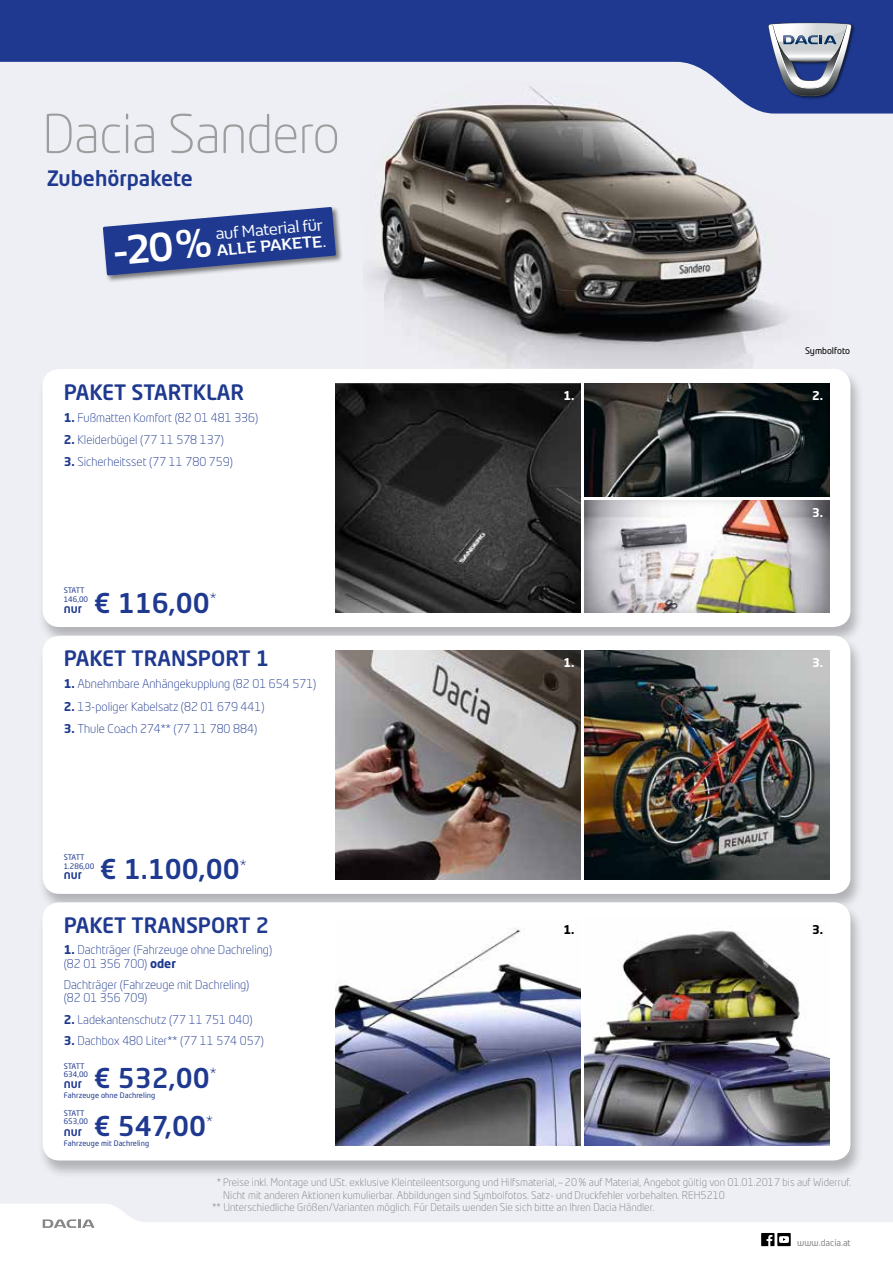
<style>
.page{position:relative;width:893px;height:1263px;background:#fff}
.page>*{position:absolute;margin:0;border:0;box-sizing:border-box;transform-origin:0 0}
.t1{font:300 52.5px "Neo Tech Dacia";letter-spacing:-.01em;color:#9c9d9d}
.t2{font:700 41.85px "Renault Life";color:#fff}
.t3{font:500 27px "Neo Tech Dacia";color:#1e398f}
.t4{font:500 21px "Neo Tech Dacia";color:#1e398f}
.t5{font:16.65px/16.6px "Renault Life";color:#fff}
.t6{font:300 12px/13.5px "Neo Tech Dacia";color:#1e398f}
.t7{font:500 12px "Neo Tech Dacia";color:#1e398f}
.t8{font:700 12px "Neo Tech Dacia";color:#fff}
.t9{font:700 12px "Neo Tech Dacia";color:#000}
.t10{font:300 10.5px "Neo Tech Dacia";letter-spacing:.005em;color:#878786}
.t11{font:9px "Neo Tech Dacia";color:#878786}
.t12{font:9px "Neo Tech Dacia";color:#000}
.t13{font:7.5px/8.2px "Neo Tech Dacia";letter-spacing:.01em;color:#1e398f}
.s1{font-weight:700}
</style>
<div class="page">
<div style="left:0;top:30px;width:893px;height:1233px;background:#eeeff4"></div>
<svg style="left:0;top:0;width:893px;height:114px;fill:#1e398f"></svg>
<img style="left:766px;top:21px;width:90px;height:80px">
<svg style="left:768px;top:23px;width:84px;height:73px"></svg>
<svg style="left:0;top:1204px;width:893px;height:59px;fill:#fff"></svg>
<svg style="left:43px;top:1219px;width:52px;height:9px"></svg>
<div style="left:102px;top:206px;width:242px;height:77px;background:#000;opacity:.5"></div>
<svg style="left:103px;top:207px;width:233px;height:69px"></svg>
<img style="left:361px;top:79px;width:472px;height:290px">
<div style="left:38px;top:369px;width:826px;height:276px;background:#000;opacity:.25"></div>
<div style="left:43px;top:369px;width:807px;height:258px;background:#fff;border-radius:17px"></div>
<img style="left:336px;top:384px;width:244px;height:228px">
<div style="left:38px;top:635px;width:826px;height:277px;background:#000;opacity:.25"></div>
<div style="left:43px;top:636px;width:807px;height:258px;background:#fff;border-radius:17px"></div>
<img style="left:336px;top:651px;width:244px;height:228px">
<img style="left:585px;top:651px;width:244px;height:228px">
<div style="left:583px;top:499px;width:247px;height:114px;background:#000;opacity:.15"></div>
<img style="left:585px;top:384px;width:244px;height:112px">
<div style="left:38px;top:902px;width:826px;height:276px;background:#000;opacity:.25"></div>
<div style="left:43px;top:902px;width:807px;height:258px;background:#fff;border-radius:17px"></div>
<img style="left:336px;top:928px;width:244px;height:218px">
<img style="left:585px;top:926px;width:244px;height:220px">
<svg style="left:761px;top:1233px;width:30px;height:13px"></svg>
<h1 class="t1" style="left:43px;top:101px;width:299px">Dacia Sandero</h1>
<h3 class="t4" style="left:47px;top:164px;width:148px">ZUBEHÖRPAKETE</h3>
<h3 class="t5" style="left:215px;top:225px;width:111px;rotate:-5deg">auf Material für <span class="s1">alle Pakete</span>.</h3>
<h2 class="t2" style="left:111px;top:223px;width:100px;rotate:-5deg">-20%</h2>
<h3 class="t4" style="left:64px;top:379px;width:182px">PAKET STARTKLAR</h3>
<p class="t6" style="left:64px;top:410px;width:196px"><span class="s1">1.</span> Fußmatten Komfort (82 01 481 336)</p>
<p class="t6" style="left:64px;top:432px;width:162px"><span class="s1">2.</span> Kleiderbügel (77 11 578 137)</p>
<p class="t6" style="left:64px;top:454px;width:171px"><span class="s1">3.</span> Sicherheitsset (77 11 780 759)</p>
<p class="t13" style="left:64px;top:586px;width:26px">statt<br>146,00</p>
<p class="t7" style="left:64px;top:600px;width:20px">NUR</p>
<h3 class="t3" style="left:94px;top:585px;width:124px">€ 116,00<sup>*</sup></h3>
<h3 class="t4" style="left:64px;top:645px;width:26px">PAKET</h3>
<h3 class="t4" style="left:132px;top:645px;width:139px">TRANSPORT 1</h3>
<p class="t6" style="left:64px;top:677px;width:254px"><span class="s1">1.</span> Abnehmbare Anhängekupplung (82 01 654 571)</p>
<p class="t6" style="left:64px;top:699px;width:202px"><span class="s1">2.</span> 13-poliger Kabelsatz (82 01 679 441)</p>
<p class="t6" style="left:64px;top:721px;width:195px"><span class="s1">3.</span> Thule Coach 274** (77 11 780 884)</p>
<p class="t13" style="left:64px;top:853px;width:32px">statt<br>1.286,00</p>
<h3 class="t3" style="left:100px;top:852px;width:148px">€ 1.100,00<sup>*</sup></h3>
<p class="t7" style="left:64px;top:867px;width:20px">NUR</p>
<h3 class="t4" style="left:64px;top:912px;width:26px">PAKET</h3>
<h3 class="t4" style="left:132px;top:912px;width:139px">TRANSPORT 2</h3>
<p class="t6" style="left:64px;top:943px;width:210px"><span class="s1">1.</span> Dachträger (Fahrzeuge ohne Dachreling) (82 01 356 700) <span class="s1">oder</span></p>
<p class="t6" style="left:64px;top:977px;width:187px">Dachträger (Fahrzeuge mit Dachreling) (82 01 356 709)</p>
<p class="t6" style="left:64px;top:1012px;width:190px"><span class="s1">2.</span> Ladekantenschutz (77 11 751 040)</p>
<p class="t6" style="left:64px;top:1033px;width:202px"><span class="s1">3.</span> Dachbox 480 Liter** (77 11 574 057)</p>
<p class="t13" style="left:64px;top:1062px;width:26px">statt<br>634,00</p>
<p class="t13" style="left:64px;top:1091px;width:93px">Fahrzeuge ohne Dachreling</p>
<p class="t13" style="left:64px;top:1109px;width:26px">statt<br>653,00</p>
<p class="t13" style="left:64px;top:1139px;width:87px">Fahrzeuge mit Dachreling</p>
<h3 class="t3" style="left:94px;top:1061px;width:124px">€ 532,00<sup>*</sup></h3>
<p class="t7" style="left:64px;top:1076px;width:20px">NUR</p>
<h3 class="t3" style="left:94px;top:1108px;width:121px">€ 547,00<sup>*</sup></h3>
<p class="t7" style="left:64px;top:1123px;width:20px">NUR</p>
<p class="t12" style="left:805px;top:345px;width:46px">Symbolfoto</p>
<p class="t8" style="left:563px;top:388px;width:13px">1.</p>
<p class="t8" style="left:812px;top:388px;width:13px">2.</p>
<p class="t8" style="left:812px;top:504px;width:13px">3.</p>
<p class="t8" style="left:563px;top:655px;width:13px">1.</p>
<p class="t8" style="left:812px;top:655px;width:13px">3.</p>
<p class="t9" style="left:563px;top:922px;width:13px">1.</p>
<p class="t9" style="left:812px;top:922px;width:13px">3.</p>
<p class="t10" style="left:217px;top:1175px;width:636px">* Preise inkl. Montage und USt. exklusive Kleinteileentsorgung und Hilfsmaterial, – 20% auf Material, Angebot gültig von 01.01.2017 bis auf Widerruf.</p>
<p class="t10" style="left:223px;top:1188px;width:503px">Nicht mit anderen Aktionen kumulierbar. Abbildungen sind Symbolfotos. Satz- und Druckfehler vorbehalten. REH5210</p>
<p class="t10" style="left:212px;top:1201px;width:444px">** Unterschiedliche Größen/Varianten möglich. Für Details wenden Sie sich bitte an Ihren Dacia Händler.</p>
<p class="t11" style="left:797px;top:1237px;width:55px">www.dacia.at</p>
</div>
